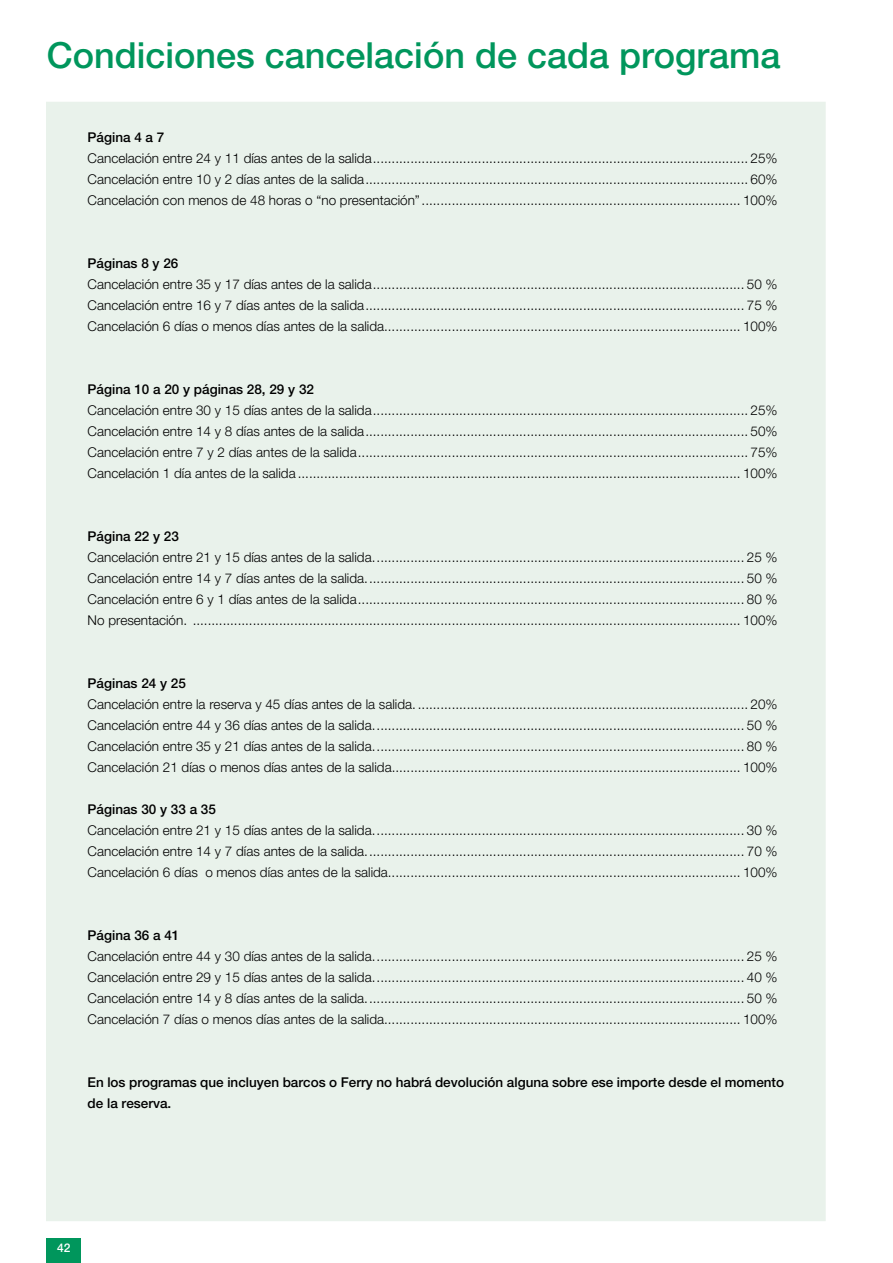
<style>
.page{position:relative;width:893px;height:1263px;background:#fff}
.page>*{position:absolute;margin:0;border:0;box-sizing:border-box;transform-origin:0 0}
.t1{font:500 36px "Helvetica Neue LT Std";color:#00965c}
.t2{font:300 13.5px/21px "Helvetica Neue LT Std";color:#000;text-align:justify}
.t3{font:500 13.5px/21px "Helvetica Neue LT Std";color:#000}
.t4{font:500 12px "Helvetica Neue LT Std";color:#fff}
</style>
<div class="page">
<div style="left:47px;top:1239px;width:34px;height:24px;background:#00965c"></div>
<div style="left:46px;top:102px;width:780px;height:1119px;background:#e9f2eb"></div>
<h1 class="t1" style="left:47px;top:34px;width:735px">Condiciones cancelación de cada programa</h1>
<p class="t3" style="left:88px;top:126px;width:78px">Página 4 a 7</p>
<p class="t2" style="left:88px;top:147px;width:691px">Cancelación entre 24 y 11 días antes de la salida.................................................................................................... 25% Cancelación entre 10 y 2 días antes de la salida...................................................................................................... 60% Cancelación con menos de 48 horas o “no presentación”..................................................................................... 100%</p>
<p class="t3" style="left:88px;top:252px;width:92px">Páginas 8 y 26</p>
<p class="t2" style="left:88px;top:273px;width:691px">Cancelación entre 35 y 17 días antes de la salida................................................................................................... 50 % Cancelación entre 16 y 7 días antes de la salida..................................................................................................... 75 % Cancelación 6 días o menos días antes de la salida............................................................................................... 100%</p>
<p class="t3" style="left:88px;top:378px;width:228px">Página 10 a 20 y páginas 28, 29 y 32</p>
<p class="t2" style="left:88px;top:399px;width:691px">Cancelación entre 30 y 15 días antes de la salida.................................................................................................... 25% Cancelación entre 14 y 8 días antes de la salida...................................................................................................... 50% Cancelación entre 7 y 2 días antes de la salida........................................................................................................ 75% Cancelación 1 día antes de la salida ...................................................................................................................... 100%</p>
<p class="t3" style="left:88px;top:525px;width:93px">Página 22 y 23</p>
<p class="t2" style="left:88px;top:546px;width:691px">Cancelación entre 21 y 15 días antes de la salida................................................................................................... 25 % Cancelación entre 14 y 7 días antes de la salida..................................................................................................... 50 % Cancelación entre 6 y 1 días antes de la salida....................................................................................................... 80 % No presentación. .................................................................................................................................................. 100%</p>
<p class="t3" style="left:88px;top:672px;width:100px">Páginas 24 y 25</p>
<p class="t2" style="left:88px;top:693px;width:691px">Cancelación entre la reserva y 45 días antes de la salida. ........................................................................................ 20% Cancelación entre 44 y 36 días antes de la salida................................................................................................... 50 % Cancelación entre 35 y 21 días antes de la salida................................................................................................... 80 % Cancelación 21 días o menos días antes de la salida............................................................................................. 100%</p>
<p class="t3" style="left:88px;top:798px;width:130px">Páginas 30 y 33 a 35</p>
<p class="t2" style="left:88px;top:819px;width:691px">Cancelación entre 21 y 15 días antes de la salida................................................................................................... 30 % Cancelación entre 14 y 7 días antes de la salida..................................................................................................... 70 % Cancelación 6 días o menos días antes de la salida.............................................................................................. 100%</p>
<p class="t3" style="left:88px;top:924px;width:93px">Página 36 a 41</p>
<p class="t2" style="left:88px;top:945px;width:691px">Cancelación entre 44 y 30 días antes de la salida................................................................................................... 25 % Cancelación entre 29 y 15 días antes de la salida................................................................................................... 40 % Cancelación entre 14 y 8 días antes de la salida..................................................................................................... 50 % Cancelación 7 días o menos días antes de la salida............................................................................................... 100%</p>
<p class="t3" style="left:88px;top:1071px;width:698px">En los programas que incluyen barcos o Ferry no habrá devolución alguna sobre ese importe desde el momento de la reserva.</p>
<p class="t4" style="left:57px;top:1240px;width:15px">42</p>
</div>
